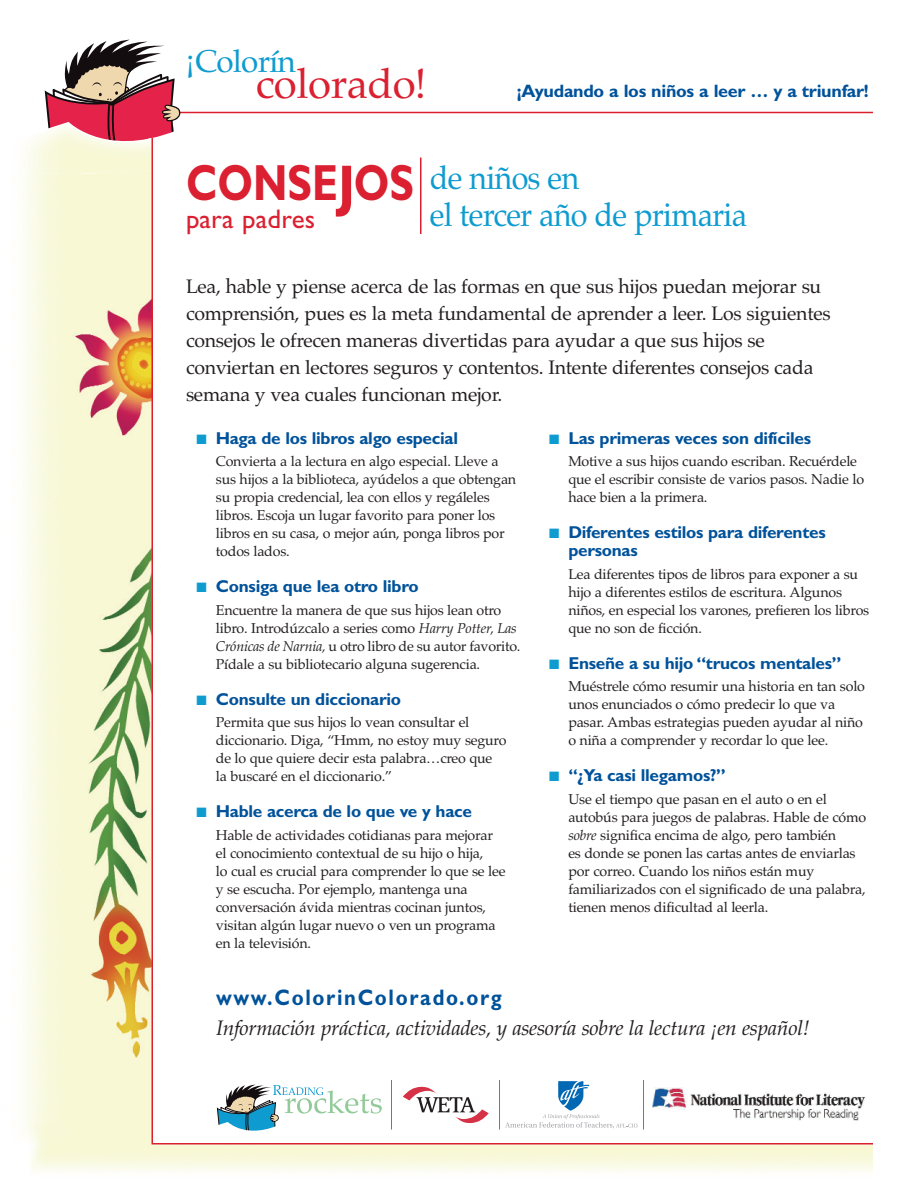
<style>
.page{position:relative;width:918px;height:1188px;background:#fff}
.page>*{position:absolute;margin:0;border:0;box-sizing:border-box;transform-origin:0 0}
.t1{font:700 51px "Gill Sans";color:#da2031;scale:.8 1}
.t2{font:42px "Palatino";letter-spacing:-.01em;color:#da2031}
.t3{font:33px/37.5px "Palatino";letter-spacing:-.025em;color:#0e9bcf;scale:.93 1}
.t4{font:31.5px "Palatino";letter-spacing:-.025em;color:#0e9bcf}
.t5{font:27px "Gill Sans";letter-spacing:.005em;color:#da2031}
.t6{font:700 22.5px "Gill Sans";letter-spacing:.085em;color:#01529a;scale:.9 1}
.t7{font:italic 21px "Palatino";letter-spacing:-.015em;color:#231f20}
.t8{font:19.5px/27px "Palatino";letter-spacing:-.015em;color:#231f20}
.t9{font:700 18px "Gill Sans";letter-spacing:-.015em;color:#01529a}
.t10{font:700 17.25px/18px "Gill Sans";letter-spacing:-.015em;color:#01529a}
.t11{font:700 17.25px "Gill Sans";letter-spacing:-.015em;color:#01529a;scale:.95 1}
.t12{font:14.25px/18px "Palatino";letter-spacing:-.015em;color:#231f20}
.s1{color:#0e9bcf}
.s2{font-style:italic}
</style>
<div class="page">
<img style="left:24px;top:180px;width:849px;height:991px">
<div style="left:153px;top:112px;width:765px;height:1031px;background:#fff"></div>
<svg style="left:505px;top:1081px;width:132px;height:48px"></svg>
<img style="left:652px;top:1088px;width:213px;height:32px">
<svg style="left:216px;top:1084px;width:166px;height:47px"></svg>
<hr style="left:391px;top:1080px;width:1px;height:50px;background:#0e9bcf">
<hr style="left:499px;top:1080px;width:1px;height:50px;background:#0e9bcf">
<hr style="left:643px;top:1080px;width:1px;height:50px;background:#0e9bcf">
<hr style="left:180px;top:112px;width:693px;height:1px;background:#da2031">
<hr style="left:420px;top:158px;width:2px;height:76px;background:#da2031">
<hr style="left:152px;top:1143px;width:721px;height:1px;background:#da2031">
<svg style="left:44px;top:39px;width:151px;height:99px"></svg>
<img style="left:24px;top:123px;width:129px;height:57px">
<hr style="left:152px;top:138px;width:1px;height:1005px;background:#da2031">
<svg style="left:403px;top:1087px;width:86px;height:36px"></svg>
<h3 class="t4" style="left:195px;top:49px;width:102px">Colorín</h3>
<h3 class="t4" style="left:186px;top:46px;width:10px">¡</h3>
<h2 class="t2" style="left:256px;top:67px;width:173px">colorado!</h2>
<p class="t9" style="left:517px;top:85px;width:353px">¡Ayudando a los niños a leer … y a triunfar!</p>
<h3 class="t5" style="left:186px;top:210px;width:170px">para padres <sup>J</sup></h3>
<h3 class="t3" style="left:430px;top:163px;width:343px">de niños en<br>el tercer año de primaria</h3>
<h1 class="t1" style="left:186px;top:165px;width:287px">CONSE OS</h1>
<p class="t8" style="left:186px;top:275px;width:646px">Lea, hable y piense acerca de las formas en que sus hijos puedan mejorar su comprensión, pues es la meta fundamental de aprender a leer. Los siguientes consejos le ofrecen maneras divertidas para ayudar a que sus hijos se conviertan en lectores seguros y contentos. Intente diferentes consejos cada semana y vea cuales funcionan mejor.</p>
<p class="t10" style="left:197px;top:431px;width:263px"><span class="s1">■</span> Haga de los libros algo especial</p>
<p class="t12" style="left:216px;top:454px;width:302px">Convierta a la lectura en algo especial. Lleve a sus hijos a la biblioteca, ayúdelos a que obtengan su propia credencial, lea con ellos y regáleles libros. Escoja un lugar favorito para poner los libros en su casa, o mejor aún, ponga libros por todos lados.</p>
<p class="t10" style="left:197px;top:579px;width:223px"><span class="s1">■</span> Consiga que lea otro libro</p>
<p class="t12" style="left:216px;top:603px;width:306px">Encuentre la manera de que sus hijos lean otro libro. Introdúzcalo a series como <span class="s2">Harry Potter, Las Crónicas de Narnia,</span> u otro libro de su autor favorito.<br>Pídale a su bibliotecario alguna sugerencia.</p>
<p class="t10" style="left:197px;top:692px;width:206px"><span class="s1">■</span> Consulte un diccionario</p>
<p class="t12" style="left:216px;top:715px;width:292px">Permita que sus hijos lo vean consultar el diccionario. Diga, “Hmm, no estoy muy seguro de lo que quiere decir esta palabra…creo que la buscaré en el diccionario.”</p>
<p class="t10" style="left:197px;top:804px;width:277px"><span class="s1">■</span> Hable acerca de lo que ve y hace</p>
<p class="t12" style="left:216px;top:828px;width:291px">Hable de actividades cotidianas para mejorar el conocimiento contextual de su hijo o hija,<br>lo cual es crucial para comprender lo que se lee y se escucha. Por ejemplo, mantenga una conversación ávida mientras cocinan juntos, visitan algún lugar nuevo o ven un programa en la televisión.</p>
<p class="t10" style="left:549px;top:431px;width:263px"><span class="s1">■</span> Las primeras veces son difíciles</p>
<p class="t12" style="left:568px;top:454px;width:297px">Motive a sus hijos cuando escriban. Recuérdele que el escribir consiste de varios pasos. Nadie lo hace bien a la primera.</p>
<p class="t10" style="left:568px;top:525px;width:259px;text-indent:-19px"><span class="s1">■</span> Diferentes estilos para diferentes personas</p>
<p class="t12" style="left:568px;top:567px;width:302px">Lea diferentes tipos de libros para exponer a su hijo a diferentes estilos de escritura. Algunos niños, en especial los varones, prefieren los libros que no son de ficción.</p>
<p class="t10" style="left:549px;top:656px;width:294px"><span class="s1">■</span> Enseñe a su hijo “trucos mentales”</p>
<p class="t12" style="left:568px;top:679px;width:298px">Muéstrele cómo resumir una historia en tan solo unos enunciados o cómo predecir lo que va pasar. Ambas estrategias pueden ayudar al niño o niña a comprender y recordar lo que lee.</p>
<p class="t11" style="left:549px;top:769px;width:188px"><span class="s1">■</span> “¿Ya casi llegamos?”</p>
<p class="t12" style="left:568px;top:792px;width:299px">Use el tiempo que pasan en el auto o en el autobús para juegos de palabras. Hable de cómo <span class="s2">sobre</span> significa encima de algo, pero también<br>es donde se ponen las cartas antes de enviarlas por correo. Cuando los niños están muy familiarizados con el significado de una palabra, tienen menos dificultad al leerla.</p>
<h3 class="t6" style="left:216px;top:990px;width:319px">www.ColorinColorado.org</h3>
<h3 class="t7" style="left:216px;top:1020px;width:595px">Información práctica, actividades, y asesoría sobre la lectura ¡en español!</h3>
</div>
